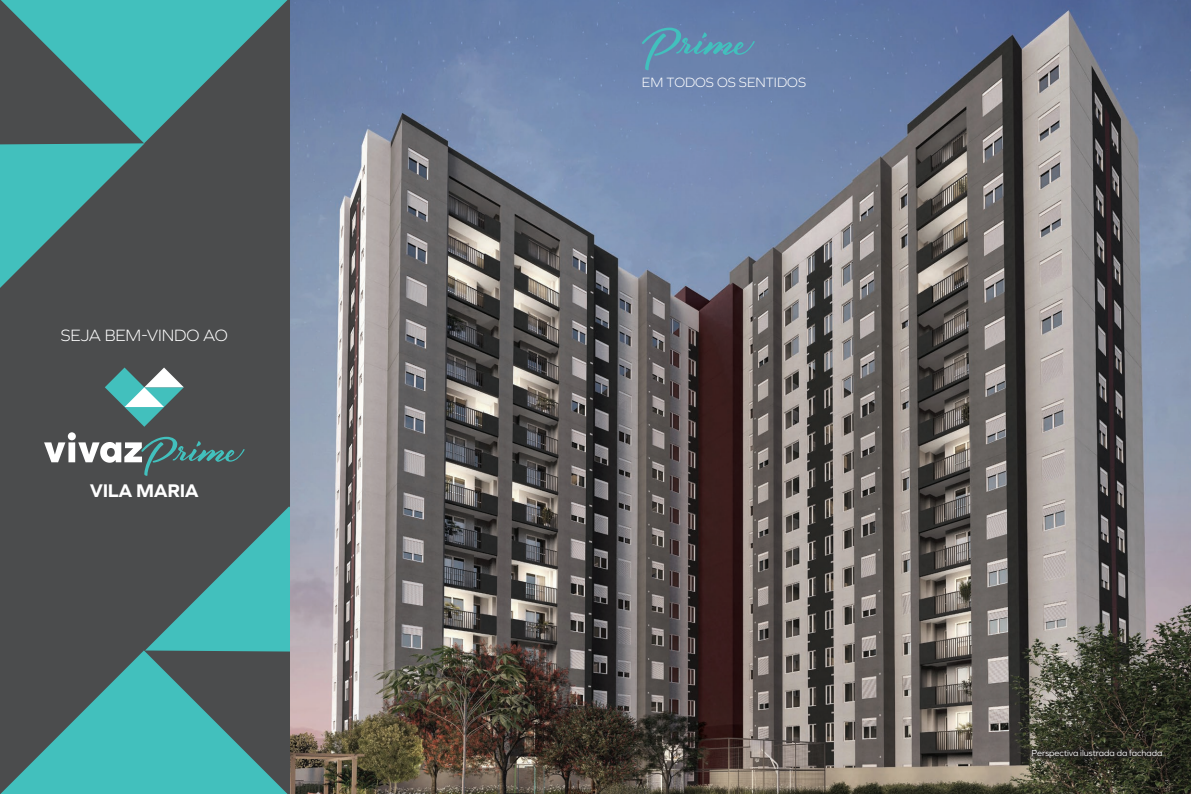
<style>
.page{position:relative;width:1191px;height:794px;background:#4b4c4d}
.page>*{position:absolute;margin:0;border:0;box-sizing:border-box;transform-origin:0 0}
.t1{font:700 19px "Graphie";letter-spacing:-.02em;color:#fff}
.t2{font:300 17px "Graphie";letter-spacing:-.01em;color:#fff}
.t3{font:300 14px "Graphie";color:#fff}
.t4{font:9px "Graphie";letter-spacing:-.005em;color:#fff}
</style>
<div class="page">
<svg style="left:0;top:650px;width:287px;height:144px"></svg>
<svg style="left:1px;top:0;width:286px;height:143px"></svg>
<svg style="left:145px;top:506px;width:145px;height:146px"></svg>
<svg style="left:0;top:143px;width:145px;height:145px"></svg>
<img style="left:290px;top:0;width:901px;height:794px">
<div style="left:1020px;top:743px;width:142px;height:20px;background:#231f20;opacity:.75"></div>
<svg style="left:642px;top:28px;width:112px;height:42px;background:#618caf"></svg>
<svg style="left:44px;top:367px;width:201px;height:109px"></svg>
<h2 class="t2" style="left:61px;top:325px;width:168px">SEJA BEM-VINDO AO</h2>
<h1 class="t1" style="left:90px;top:479px;width:110px">VILA MARIA</h1>
<h3 class="t3" style="left:642px;top:74px;width:166px">EM TODOS OS SENTIDOS</h3>
<p class="t4" style="left:1031px;top:747px;width:132px">Perspectiva ilustrada da fachada</p>
</div>
